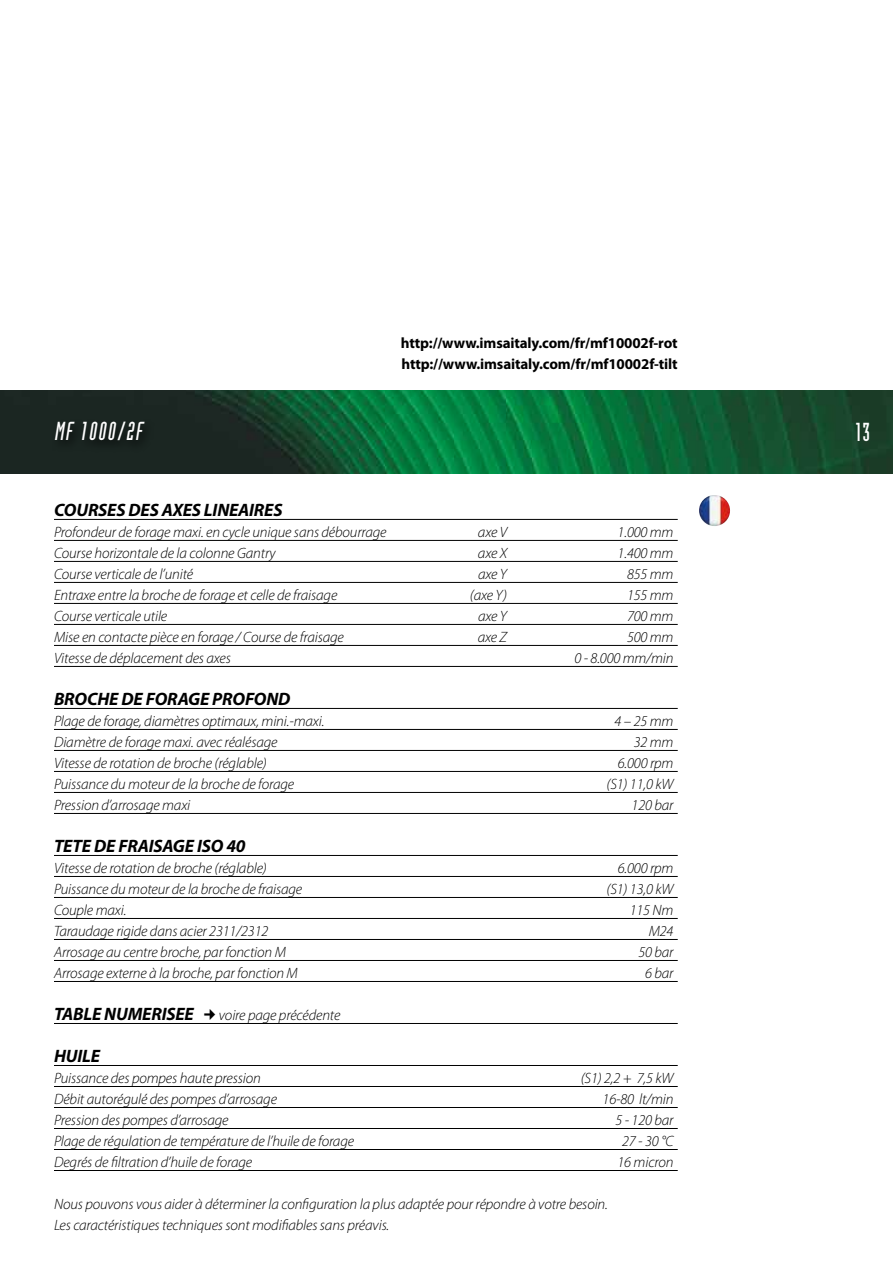
<style>
.page{position:relative;width:893px;height:1263px;background:#fff}
.page>*{position:absolute;margin:0;border:0;box-sizing:border-box;transform-origin:0 0}
.t1{font:italic 25.5px "Industria LT Std Solid";color:#fff}
.t2{font:25.5px "Industria LT Std Solid";color:#fff}
.t3{font:italic 700 18px "Myriad Pro";letter-spacing:-.01em;color:#000}
.t4{font:italic 300 15px/21px "Myriad Pro";letter-spacing:-.01em;color:#000}
.t5{font:700 15px/21px "Myriad Pro";letter-spacing:-.01em;color:#000}
</style>
<div class="page">
<img style="left:0;top:390px;width:893px;height:83px">
<hr style="left:54px;top:519px;width:624px;height:1px;background:#000">
<hr style="left:54px;top:540px;width:624px;height:1px;background:#000">
<hr style="left:54px;top:561px;width:624px;height:1px;background:#000">
<hr style="left:54px;top:582px;width:624px;height:1px;background:#000">
<hr style="left:54px;top:603px;width:624px;height:1px;background:#000">
<hr style="left:54px;top:624px;width:624px;height:1px;background:#000">
<hr style="left:54px;top:645px;width:624px;height:1px;background:#000">
<hr style="left:54px;top:666px;width:624px;height:1px;background:#000">
<hr style="left:54px;top:708px;width:624px;height:1px;background:#000">
<hr style="left:54px;top:729px;width:624px;height:1px;background:#000">
<hr style="left:54px;top:750px;width:624px;height:1px;background:#000">
<hr style="left:54px;top:771px;width:624px;height:1px;background:#000">
<hr style="left:54px;top:792px;width:624px;height:1px;background:#000">
<hr style="left:54px;top:813px;width:624px;height:1px;background:#000">
<hr style="left:54px;top:855px;width:624px;height:1px;background:#000">
<hr style="left:54px;top:876px;width:624px;height:1px;background:#000">
<hr style="left:54px;top:897px;width:624px;height:1px;background:#000">
<hr style="left:54px;top:918px;width:624px;height:1px;background:#000">
<hr style="left:54px;top:939px;width:624px;height:1px;background:#000">
<hr style="left:54px;top:960px;width:624px;height:1px;background:#000">
<hr style="left:54px;top:981px;width:624px;height:1px;background:#000">
<hr style="left:54px;top:1023px;width:624px;height:1px;background:#000">
<hr style="left:54px;top:1065px;width:624px;height:1px;background:#000">
<hr style="left:54px;top:1086px;width:624px;height:1px;background:#000">
<hr style="left:54px;top:1107px;width:624px;height:1px;background:#000">
<hr style="left:54px;top:1128px;width:624px;height:1px;background:#000">
<hr style="left:54px;top:1149px;width:624px;height:1px;background:#000">
<hr style="left:54px;top:1170px;width:624px;height:1px;background:#000">
<div style="left:52px;top:418px;width:104px;height:35px;background:#18221e"></div>
<img style="left:699px;top:495px;width:31px;height:31px;border-radius:16px">
<h1 class="t1" style="left:54px;top:417px;width:94px">MF 1000/2F</h1>
<p class="t5" style="left:401px;top:332px;width:278px">http://www.imsaitaly.com/fr/mf10002f-rot http://www.imsaitaly.com/fr/mf10002f-tilt</p>
<p class="t3" style="left:54px;top:498px;width:230px">COURSES DES AXES LINEAIRES</p>
<p class="t4" style="left:54px;top:521px;width:334px">Profondeur de forage maxi. en cycle unique sans débourrage</p>
<p class="t4" style="left:478px;top:521px;width:31px">axe V</p>
<p class="t4" style="left:618px;top:521px;width:57px">1.000 mm</p>
<p class="t4" style="left:54px;top:542px;width:223px">Course horizontale de la colonne Gantry</p>
<p class="t4" style="left:478px;top:542px;width:31px">axe X</p>
<p class="t4" style="left:618px;top:542px;width:57px">1.400 mm</p>
<p class="t4" style="left:54px;top:563px;width:141px">Course verticale de l’unité</p>
<p class="t4" style="left:478px;top:563px;width:31px">axe Y</p>
<p class="t4" style="left:627px;top:563px;width:48px">855 mm</p>
<p class="t4" style="left:54px;top:584px;width:285px">Entraxe entre la broche de forage et celle de fraisage</p>
<p class="t4" style="left:470px;top:584px;width:39px">(axe Y)</p>
<p class="t4" style="left:627px;top:584px;width:48px">155 mm</p>
<p class="t4" style="left:54px;top:605px;width:115px">Course verticale utile</p>
<p class="t4" style="left:478px;top:605px;width:31px">axe Y</p>
<p class="t4" style="left:627px;top:605px;width:48px">700 mm</p>
<p class="t4" style="left:54px;top:626px;width:291px">Mise en contacte pièce en forage / Course de fraisage</p>
<p class="t4" style="left:478px;top:626px;width:31px">axe Z</p>
<p class="t4" style="left:627px;top:626px;width:48px">500 mm</p>
<p class="t4" style="left:54px;top:647px;width:178px">Vitesse de déplacement des axes</p>
<p class="t4" style="left:574px;top:647px;width:101px">0 - 8.000 mm/min</p>
<p class="t3" style="left:54px;top:687px;width:238px">BROCHE DE FORAGE PROFOND</p>
<p class="t4" style="left:54px;top:710px;width:272px">Plage de forage, diamètres optimaux, mini.-maxi.</p>
<p class="t4" style="left:614px;top:710px;width:61px">4 – 25 mm</p>
<p class="t4" style="left:54px;top:731px;width:225px">Diamètre de forage maxi. avec réalésage</p>
<p class="t4" style="left:634px;top:731px;width:41px">32 mm</p>
<p class="t4" style="left:54px;top:752px;width:214px">Vitesse de rotation de broche (réglable)</p>
<p class="t4" style="left:618px;top:752px;width:57px">6.000 rpm</p>
<p class="t4" style="left:54px;top:773px;width:242px">Puissance du moteur de la broche de forage</p>
<p class="t4" style="left:607px;top:773px;width:68px">(S1) 11,0 kW</p>
<p class="t4" style="left:54px;top:794px;width:138px">Pression d’arrosage maxi</p>
<p class="t4" style="left:632px;top:794px;width:43px">120 bar</p>
<p class="t3" style="left:54px;top:834px;width:193px">TETE DE FRAISAGE ISO 40</p>
<p class="t4" style="left:54px;top:857px;width:214px">Vitesse de rotation de broche (réglable)</p>
<p class="t4" style="left:618px;top:857px;width:57px">6.000 rpm</p>
<p class="t4" style="left:54px;top:878px;width:250px">Puissance du moteur de la broche de fraisage</p>
<p class="t4" style="left:607px;top:878px;width:68px">(S1) 13,0 kW</p>
<p class="t4" style="left:54px;top:899px;width:74px">Couple maxi.</p>
<p class="t4" style="left:630px;top:899px;width:45px">115 Nm</p>
<p class="t4" style="left:54px;top:920px;width:216px">Taraudage rigide dans acier 2311/2312</p>
<p class="t4" style="left:649px;top:920px;width:26px">M24</p>
<p class="t4" style="left:54px;top:941px;width:234px">Arrosage au centre broche, par fonction M</p>
<p class="t4" style="left:638px;top:941px;width:37px">50 bar</p>
<p class="t4" style="left:54px;top:962px;width:245px">Arrosage externe à la broche, par fonction M</p>
<p class="t4" style="left:645px;top:962px;width:30px">6 bar</p>
<p class="t3" style="left:54px;top:1002px;width:141px">TABLE NUMERISEE</p>
<p class="t4" style="left:219px;top:1004px;width:123px">voire page précédente</p>
<p class="t3" style="left:54px;top:1044px;width:48px">HUILE</p>
<p class="t4" style="left:54px;top:1067px;width:208px">Puissance des pompes haute pression</p>
<p class="t4" style="left:581px;top:1067px;width:94px">(S1) 2,2 + 7,5 kW</p>
<p class="t4" style="left:54px;top:1088px;width:225px">Débit autorégulé des pompes d’arrosage</p>
<p class="t4" style="left:603px;top:1088px;width:72px">16-80 lt/min</p>
<p class="t4" style="left:54px;top:1109px;width:176px">Pression des pompes d’arrosage</p>
<p class="t4" style="left:615px;top:1109px;width:60px">5 - 120 bar</p>
<p class="t4" style="left:54px;top:1130px;width:302px">Plage de régulation de température de l’huile de forage</p>
<p class="t4" style="left:622px;top:1130px;width:53px">27 - 30 °C</p>
<p class="t4" style="left:54px;top:1151px;width:200px">Degrés de filtration d’huile de forage</p>
<p class="t4" style="left:617px;top:1151px;width:58px">16 micron</p>
<p class="t4" style="left:54px;top:1193px;width:555px">Nous pouvons vous aider à déterminer la configuration la plus adaptée pour répondre à votre besoin.<br>Les caractéristiques techniques sont modifiables sans préavis.</p>
<h1 class="t2" style="left:855px;top:418px;width:17px">13</h1>
</div>
